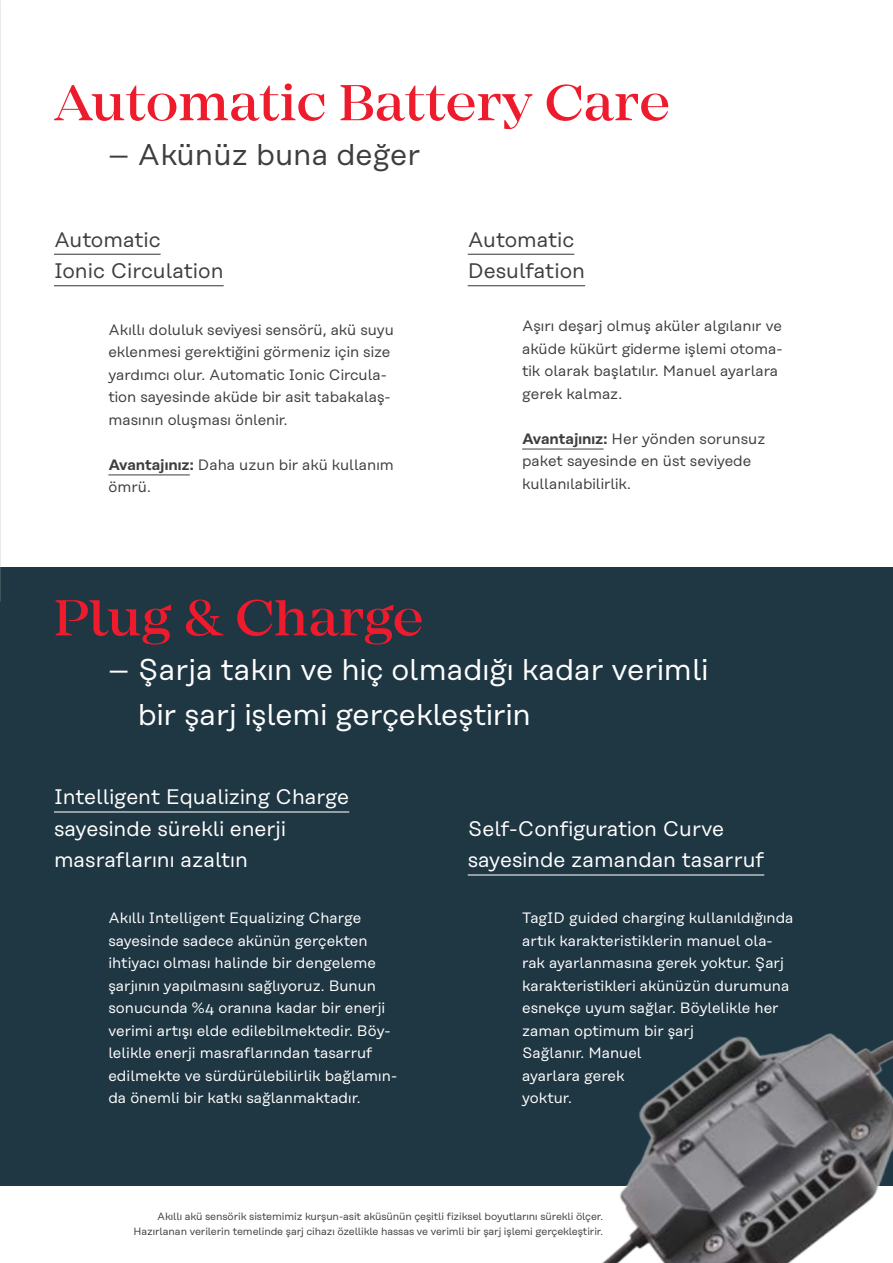
<style>
.page{position:relative;width:893px;height:1263px;background:#fff}
.page>*{position:absolute;margin:0;border:0;box-sizing:border-box;transform-origin:0 0}
.t1{font:500 52.5px "Mirador";color:#ee1b2d}
.t2{font:30px/45px "Rational Text";color:#fff}
.t3{font:30px "Rational Text";color:#3e3e3f}
.t4{font:21px/31.5px "Rational Text";color:#fff}
.t5{font:21px/31.5px "Rational Text";color:#3e3e3f}
.t6{font:15px/22.5px "Rational Text";color:#fff}
.t7{font:15px/22.5px "Rational Text";color:#3e3e3f}
.t8{font:10.5px/15px "Rational Text";letter-spacing:-.01em;color:#3e3e3f;text-align:right}
.s1{font-weight:600}
</style>
<div class="page">
<div style="left:0;top:567px;width:893px;height:618px;background:#1f3643"></div>
<img style="left:0;top:0;width:1px;height:601px">
<hr style="left:522px;top:449px;width:82px;height:1px;background:#3e3e3f">
<hr style="left:468px;top:254px;width:106px;height:1px;background:#3e3e3f">
<hr style="left:468px;top:285px;width:117px;height:1px;background:#3e3e3f">
<hr style="left:108px;top:474px;width:82px;height:1px;background:#3e3e3f">
<hr style="left:54px;top:254px;width:107px;height:1px;background:#3e3e3f">
<hr style="left:54px;top:285px;width:170px;height:1px;background:#3e3e3f">
<hr style="left:468px;top:874px;width:296px;height:1px;background:#fff">
<hr style="left:54px;top:811px;width:295px;height:1px;background:#fff">
<img style="left:600px;top:1033px;width:293px;height:230px">
<h1 class="t1" style="left:54px;top:72px;width:617px">Automatic Battery Care</h1>
<h2 class="t3" style="left:108px;top:138px;width:314px">– Akünüz buna değer</h2>
<h3 class="t5" style="left:54px;top:224px;width:171px">Automatic<br>Ionic Circulation</h3>
<p class="t7" style="left:108px;top:318px;width:287px">Akıllı doluluk seviyesi sensörü, akü suyu eklenmesi gerektiğini görmeniz için size yardımcı olur. Automatic Ionic Circula&shy;tion sayesinde aküde bir asit tabakalaş&shy;masının oluşması önlenir.</p>
<p class="t7" style="left:108px;top:453px;width:287px"><span class="s1">Avantajınız:</span> Daha uzun bir akü kullanım ömrü.</p>
<h3 class="t5" style="left:468px;top:224px;width:119px">Automatic<br>Desulfation</h3>
<p class="t7" style="left:522px;top:315px;width:262px">Aşırı deşarj olmuş aküler algılanır ve aküde kükürt giderme işlemi otoma&shy;tik olarak başlatılır. Manuel ayarlara gerek kalmaz.</p>
<p class="t7" style="left:522px;top:427px;width:245px"><span class="s1">Avantajınız:</span> Her yönden sorunsuz paket sayesinde en üst seviyede kullanılabilirlik.</p>
<h1 class="t1" style="left:54px;top:587px;width:371px">Plug &amp; Charge</h1>
<h2 class="t2" style="left:138px;top:647px;width:572px;text-indent:-30px">– Şarja takın ve hiç olmadığı kadar verimli bir şarj işlemi gerçekleştirin</h2>
<h3 class="t4" style="left:54px;top:781px;width:297px">Intelligent Equalizing Charge sayesinde sürekli enerji masraflarını azaltın</h3>
<p class="t6" style="left:108px;top:907px;width:290px">Akıllı Intelligent Equalizing Charge sayesinde sadece akünün gerçekten ihtiyacı olması halinde bir dengeleme şarjının yapılmasını sağlıyoruz. Bunun sonucunda %4 oranına kadar bir enerji verimi artışı elde edilebilmektedir. Böy&shy;lelikle enerji masraflarından tasarruf edilmekte ve sürdürülebilirlik bağlamın&shy;da önemli bir katkı sağlanmaktadır.</p>
<h3 class="t4" style="left:468px;top:813px;width:298px">Self-Configuration Curve sayesinde zamandan tasarruf</h3>
<p class="t6" style="left:522px;top:907px;width:273px">TagID guided charging kullanıldığında artık karakteristiklerin manuel ola&shy;rak ayarlanmasına gerek yoktur. Şarj karakteristikleri akünüzün durumuna esnekçe uyum sağlar. Böylelikle her zaman optimum bir şarj<br>Sağlanır. Manuel<br>ayarlara gerek<br>yoktur.</p>
<p class="t8" style="left:134px;top:1209px;width:471px">Akıllı akü sensörik sistemimiz kurşun-asit aküsünün çeşitli fiziksel boyutlarını sürekli ölçer.<br>Hazırlanan verilerin temelinde şarj cihazı özellikle hassas ve verimli bir şarj işlemi gerçekleştirir.</p>
</div>
